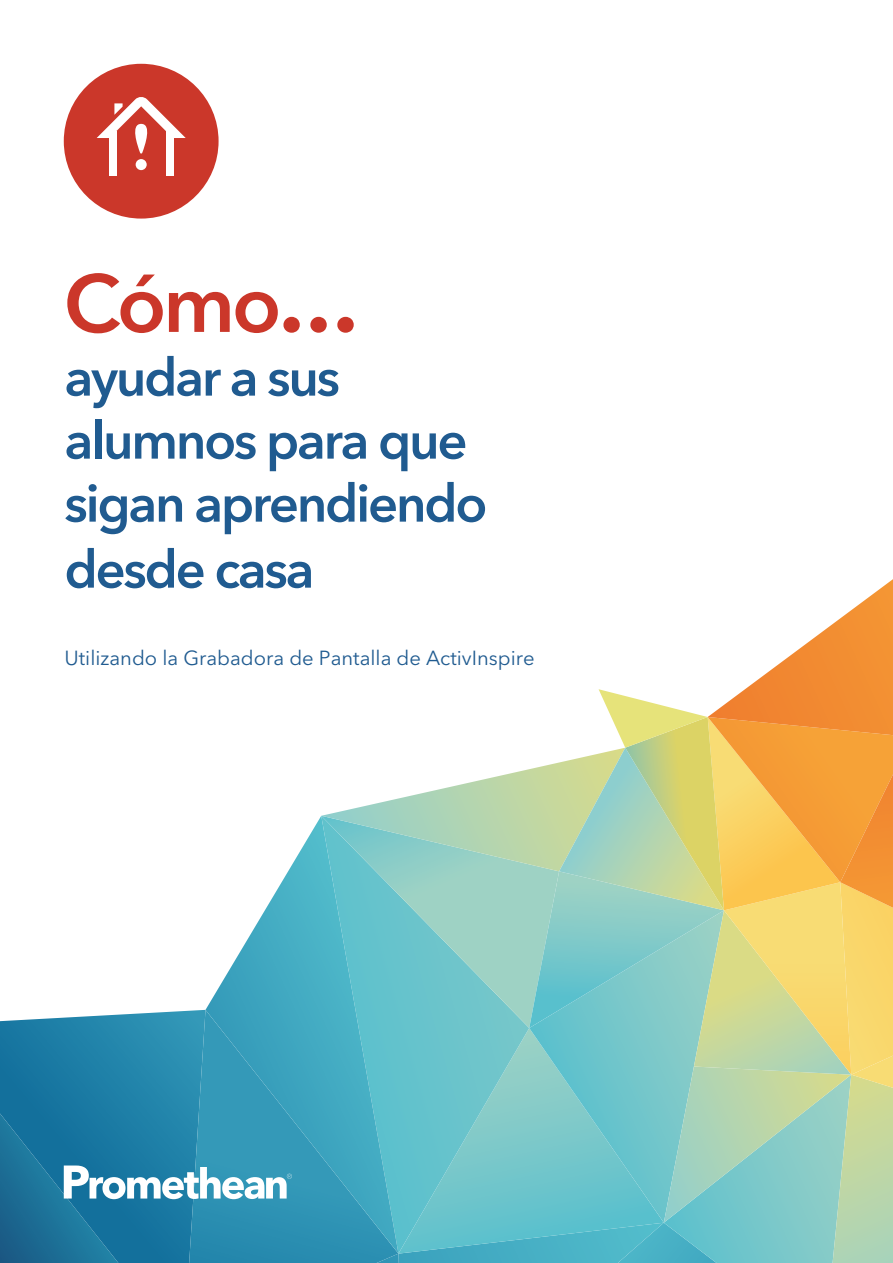
<style>
.page{position:relative;width:893px;height:1263px;background:#fff}
.page>*{position:absolute;margin:0;border:0;box-sizing:border-box;transform-origin:0 0}
.t1{font:600 81px "Avenir Next";color:#cb372a}
.t2{font:600 52.5px/64.1px "Avenir Next";letter-spacing:-.04em;color:#205b90}
.t3{font:20.25px "Avenir Next LT Pro";color:#205b90}
.s1{font-weight:700}
</style>
<div class="page">
<svg style="left:0;top:1010px;width:189px;height:103px;background:#2c88ad"></svg>
<svg style="left:189px;top:1010px;width:132px;height:253px;background:#3093b4"></svg>
<svg style="left:205px;top:816px;width:116px;height:437px"></svg>
<svg style="left:321px;top:579px;width:572px;height:684px"></svg>
<svg style="left:0;top:1113px;width:292px;height:150px;background:#3288ac"></svg>
<div style="left:64px;top:64px;width:155px;height:155px;background:#cb372a;border-radius:50%"></div>
<div style="left:109px;top:131px;width:7px;height:45px;background:#fff"></div>
<div style="left:166px;top:131px;width:8px;height:45px;background:#fff"></div>
<div style="left:136px;top:159px;width:11px;height:11px;background:#fff;border-radius:50%"></div>
<svg style="left:97px;top:97px;width:89px;height:57px"></svg>
<h1 class="t1" style="left:64px;top:234px;width:297px">Cómo<span class="s1">…</span></h1>
<p class="t2" style="left:64px;top:344px;width:424px">ayudar a sus alumnos para que sigan aprendiendo desde casa</p>
<p class="t3" style="left:64px;top:645px;width:472px">Utilizando la Grabadora de Pantalla de ActivInspire</p>
</div>
